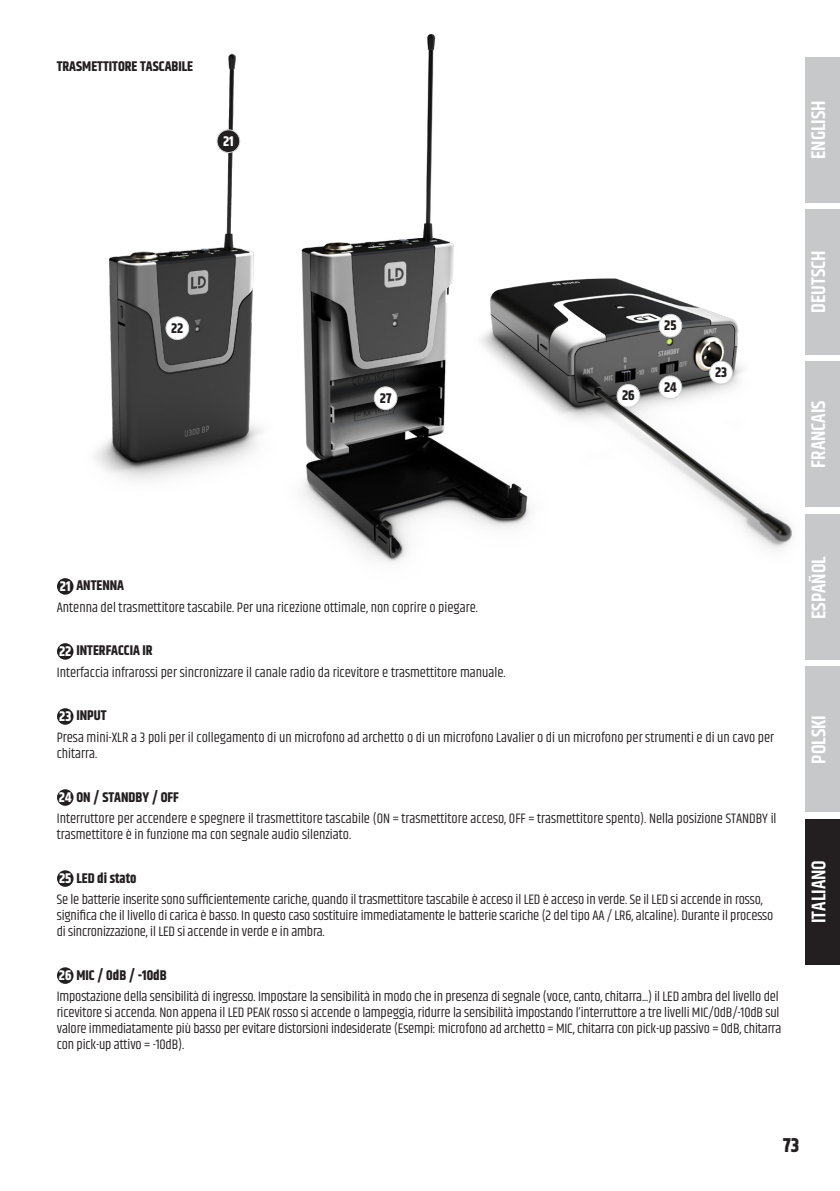
<style>
.page{position:relative;width:840px;height:1191px;background:#fff}
.page>*{position:absolute;margin:0;border:0;box-sizing:border-box;transform-origin:0 0}
.t1{font:600 20px "Khand";color:#fff}
.t2{font:700 20px "Khand";color:#231f20}
.t3{font:14px/16px "Khand";letter-spacing:-.01em;color:#231f20}
.t4{font:700 14px "Khand";color:#231f20}
.t5{font:700 14px "Khand";color:#fff}
.s1{color:#fff}
</style>
<div class="page">
<div style="left:804px;top:57px;width:35px;height:145px;background:#c7c8ca"></div>
<div style="left:804px;top:209px;width:35px;height:145px;background:#c7c8ca"></div>
<div style="left:804px;top:361px;width:35px;height:146px;background:#c7c8ca"></div>
<div style="left:804px;top:514px;width:35px;height:146px;background:#c7c8ca"></div>
<div style="left:804px;top:666px;width:35px;height:146px;background:#c7c8ca"></div>
<div style="left:804px;top:819px;width:35px;height:145px;background:#231f20"></div>
<div style="left:57px;top:578px;width:16px;height:16px;background:#231f20;border-radius:50%"></div>
<div style="left:57px;top:643px;width:16px;height:16px;background:#231f20;border-radius:50%"></div>
<div style="left:57px;top:708px;width:16px;height:16px;background:#231f20;border-radius:50%"></div>
<div style="left:57px;top:789px;width:16px;height:16px;background:#231f20;border-radius:50%"></div>
<div style="left:57px;top:870px;width:16px;height:16px;background:#231f20;border-radius:50%"></div>
<div style="left:57px;top:967px;width:16px;height:16px;background:#231f20;border-radius:50%"></div>
<img style="left:95px;top:53px;width:156px;height:428px">
<div style="left:166px;top:317px;width:22px;height:22px;background:#fff;border-radius:50%"></div>
<div style="left:166px;top:317px;width:23px;height:23px;border:1px solid #d1d2d4;border-radius:50%"></div>
<div style="left:217px;top:130px;width:22px;height:22px;background:#231f20;border-radius:50%"></div>
<div style="left:217px;top:130px;width:23px;height:23px;border:1px solid #d1d2d4;border-radius:50%"></div>
<img style="left:606px;top:190px;width:214px;height:388px">
<div style="left:616px;top:384px;width:23px;height:23px;background:#fff;border-radius:50%"></div>
<div style="left:616px;top:384px;width:23px;height:23px;border:1px solid #d1d2d4;border-radius:50%"></div>
<div style="left:658px;top:376px;width:23px;height:23px;background:#fff;border-radius:50%"></div>
<div style="left:658px;top:376px;width:23px;height:23px;border:1px solid #d1d2d4;border-radius:50%"></div>
<div style="left:709px;top:361px;width:23px;height:23px;background:#fff;border-radius:50%"></div>
<div style="left:709px;top:361px;width:23px;height:23px;border:1px solid #d1d2d4;border-radius:50%"></div>
<div style="left:658px;top:314px;width:23px;height:23px;background:#fff;border-radius:50%"></div>
<div style="left:658px;top:314px;width:23px;height:23px;border:1px solid #d1d2d4;border-radius:50%"></div>
<img style="left:251px;top:34px;width:355px;height:528px">
<div style="left:374px;top:387px;width:23px;height:22px;background:#fff;border-radius:50%"></div>
<div style="left:374px;top:386px;width:23px;height:24px;border:1px solid #d1d2d4;border-radius:50%"></div>
<p class="t4" style="left:57px;top:57px;width:138px">TRASMETTITORE TASCABILE</p>
<p class="t5" style="left:223px;top:131px;width:12px">21</p>
<h1 class="t1" style="left:804px;top:159px;width:60px;rotate:-90deg">ENGLISH</h1>
<p class="t4" style="left:171px;top:318px;width:14px">22</p>
<p class="t4" style="left:379px;top:388px;width:13px">27</p>
<p class="t4" style="left:621px;top:385px;width:14px">26</p>
<p class="t4" style="left:663px;top:315px;width:14px">25</p>
<p class="t4" style="left:663px;top:377px;width:14px">24</p>
<p class="t4" style="left:714px;top:362px;width:14px">23</p>
<h1 class="t1" style="left:804px;top:312px;width:64px;rotate:-90deg">DEUTSCH</h1>
<h1 class="t1" style="left:804px;top:468px;width:69px;rotate:-90deg">FRANCAIS</h1>
<p class="t4" style="left:60px;top:576px;width:66px"><span class="s1">21</span> ANTENNA</p>
<p class="t3" style="left:57px;top:600px;width:422px">Antenna del trasmettitore tascabile. Per una ricezione ottimale, non coprire o piegare.</p>
<p class="t4" style="left:59px;top:641px;width:95px"><span class="s1">22</span> INTERFACCIA IR</p>
<p class="t3" style="left:57px;top:665px;width:450px">Interfaccia infrarossi per sincronizzare il canale radio da ricevitore e trasmettitore manuale.</p>
<p class="t4" style="left:59px;top:706px;width:49px"><span class="s1">23</span> INPUT</p>
<p class="t3" style="left:57px;top:730px;width:718px">Presa mini-XLR a 3 poli per il collegamento di un microfono ad archetto o di un microfono Lavalier o di un microfono per strumenti e di un cavo per chitarra.</p>
<p class="t4" style="left:59px;top:787px;width:121px"><span class="s1">24</span> ON / STANDBY / OFF</p>
<p class="t3" style="left:57px;top:811px;width:720px">Interruttore per accendere e spegnere il trasmettitore tascabile (ON = trasmettitore acceso, OFF = trasmettitore spento). Nella posizione STANDBY il trasmettitore è in funzione ma con segnale audio silenziato.</p>
<p class="t4" style="left:59px;top:868px;width:79px"><span class="s1">25</span> LED di stato</p>
<p class="t3" style="left:57px;top:892px;width:717px">Se le batterie inserite sono sufficientemente cariche, quando il trasmettitore tascabile è acceso il LED è acceso in verde. Se il LED si accende in rosso, significa che il livello di carica è basso. In questo caso sostituire immediatamente le batterie scariche (2 del tipo AA / LR6, alcaline). Durante il processo di sincronizzazione, il LED si accende in verde e in ambra.</p>
<p class="t4" style="left:59px;top:965px;width:109px"><span class="s1">26</span> MIC / 0dB / -10dB</p>
<p class="t3" style="left:57px;top:989px;width:725px">Impostazione della sensibilità di ingresso. Impostare la sensibilità in modo che in presenza di segnale (voce, canto, chitarra...) il LED ambra del livello del ricevitore si accenda. Non appena il LED PEAK rosso si accende o lampeggia, ridurre la sensibilità impostando l’interruttore a tre livelli MIC/0dB/-10dB sul valore immediatamente più basso per evitare distorsioni indesiderate (Esempi: microfono ad archetto = MIC, chitarra con pick-up passivo = 0dB, chitarra con pick-up attivo = -10dB).</p>
<h1 class="t1" style="left:805px;top:619px;width:64px;rotate:-90deg">ESPAÑOL</h1>
<h1 class="t1" style="left:805px;top:763px;width:50px;rotate:-90deg">POLSKI</h1>
<h1 class="t1" style="left:805px;top:923px;width:65px;rotate:-90deg">ITALIANO</h1>
<h1 class="t2" style="left:782px;top:1131px;width:18px">73</h1>
</div>
